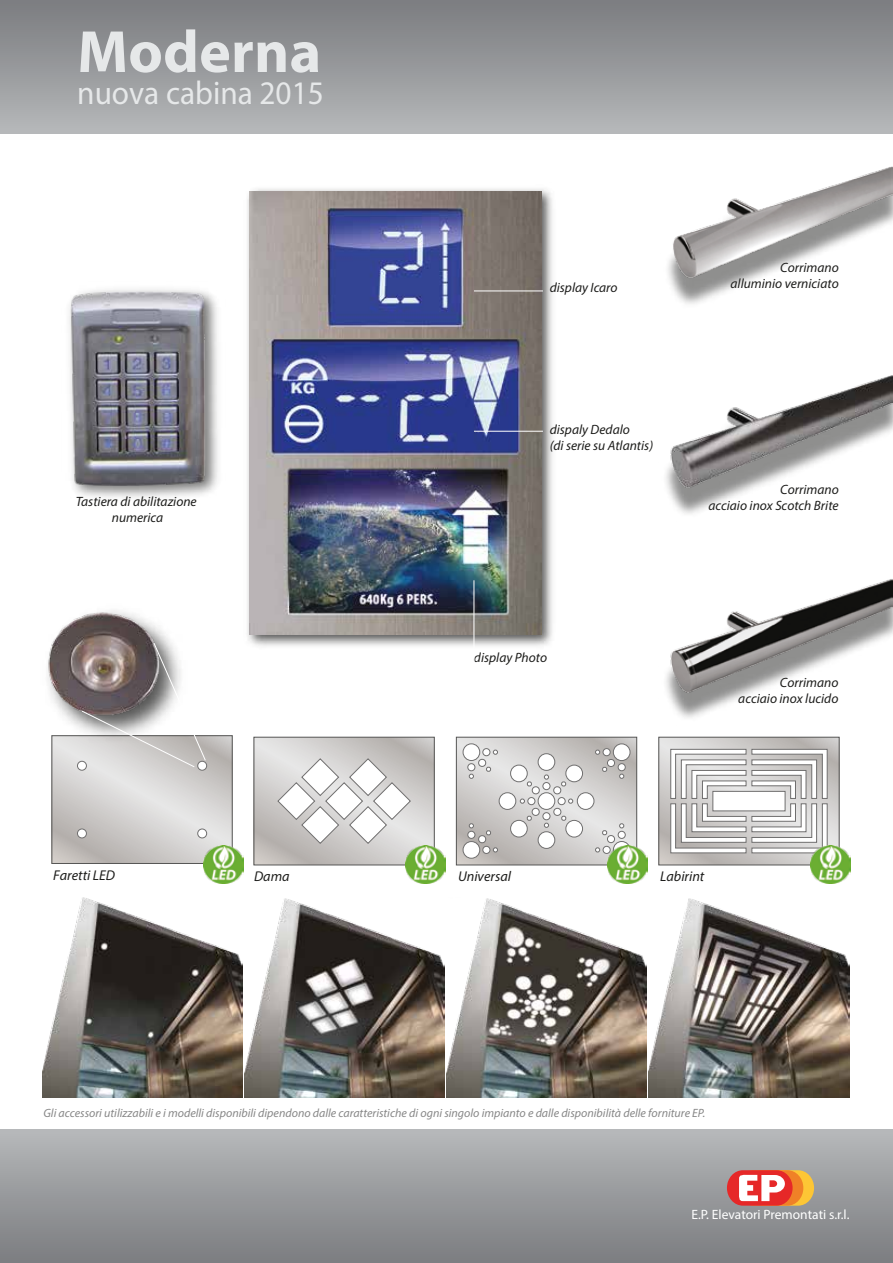
<style>
.page{position:relative;width:893px;height:1263px;background:#fff}
.page>*{position:absolute;margin:0;border:0;box-sizing:border-box;transform-origin:0 0}
.t1{font:700 60px "Myriad Pro";letter-spacing:.005em;color:#e6e8e9}
.t2{font:33px "Myriad Pro";color:#e6e8e9;scale:.95 1}
.t3{font:italic 14.25px "Myriad Pro";color:#1d1d1b}
.t4{font:italic 13.5px/16.2px "Myriad Pro";color:#1d1d1b;text-align:right}
.t5{font:13.5px "Myriad Pro";color:#fff}
.t6{font:italic 12px "Myriad Pro";color:#878787}
</style>
<div class="page">
<div style="left:0;top:1129px;width:893px;height:134px;background:linear-gradient(to bottom,#b6b8ba,#7b7d80)"></div>
<svg style="left:41px;top:133px;width:153px;height:1px"></svg>
<div style="left:0;top:0;width:893px;height:133px;background:linear-gradient(to bottom,#7a7b7f,#b5b7b9)"></div>
<img style="left:74px;top:289px;width:144px;height:209px">
<img style="left:69px;top:292px;width:139px;height:195px">
<img style="left:247px;top:189px;width:306px;height:457px">
<img style="left:250px;top:191px;width:291px;height:443px">
<hr style="left:474px;top:291px;width:69px;height:1px;background:#fff">
<hr style="left:474px;top:431px;width:69px;height:1px;background:#fff">
<hr style="left:474px;top:580px;width:1px;height:85px;background:#fff">
<svg style="left:458px;top:739px;width:177px;height:124px;background:#cdcac9"></svg>
<div style="left:456px;top:737px;width:181px;height:128px;border:1px solid #575756"></div>
<div style="left:463px;top:744px;width:17px;height:16px;background:#fff;border-radius:50%"></div>
<div style="left:463px;top:744px;width:17px;height:17px;border:1px solid #706f6f;border-radius:50%"></div>
<div style="left:483px;top:748px;width:7px;height:8px;border:1px solid #706f6f;border-radius:50%"></div>
<div style="left:468px;top:764px;width:7px;height:7px;border:1px solid #706f6f;border-radius:50%"></div>
<svg style="left:469px;top:750px;width:29px;height:28px"></svg>
<div style="left:613px;top:744px;width:17px;height:16px;background:#fff;border-radius:50%"></div>
<div style="left:613px;top:744px;width:17px;height:17px;border:1px solid #706f6f;border-radius:50%"></div>
<div style="left:618px;top:763px;width:7px;height:8px;border:1px solid #706f6f;border-radius:50%"></div>
<div style="left:603px;top:748px;width:7px;height:8px;border:1px solid #706f6f;border-radius:50%"></div>
<svg style="left:595px;top:750px;width:29px;height:28px"></svg>
<div style="left:463px;top:841px;width:17px;height:17px;background:#fff;border-radius:50%"></div>
<div style="left:463px;top:841px;width:17px;height:17px;border:1px solid #706f6f;border-radius:50%"></div>
<div style="left:483px;top:846px;width:7px;height:7px;border:1px solid #706f6f;border-radius:50%"></div>
<div style="left:468px;top:831px;width:7px;height:7px;border:1px solid #706f6f;border-radius:50%"></div>
<svg style="left:469px;top:824px;width:29px;height:28px"></svg>
<div style="left:613px;top:841px;width:17px;height:17px;border:1px solid #706f6f;border-radius:50%"></div>
<div style="left:618px;top:831px;width:7px;height:7px;border:1px solid #706f6f;border-radius:50%"></div>
<div style="left:603px;top:846px;width:7px;height:7px;border:1px solid #706f6f;border-radius:50%"></div>
<svg style="left:595px;top:824px;width:29px;height:28px"></svg>
<div style="left:577px;top:793px;width:17px;height:16px;background:#fff;border-radius:50%"></div>
<div style="left:577px;top:793px;width:17px;height:16px;border:1px solid #706f6f;border-radius:50%"></div>
<div style="left:499px;top:793px;width:17px;height:16px;background:#fff;border-radius:50%"></div>
<div style="left:499px;top:793px;width:17px;height:16px;border:1px solid #706f6f;border-radius:50%"></div>
<div style="left:538px;top:754px;width:17px;height:16px;background:#fff;border-radius:50%"></div>
<div style="left:538px;top:754px;width:17px;height:16px;border:1px solid #706f6f;border-radius:50%"></div>
<div style="left:538px;top:832px;width:17px;height:16px;background:#fff;border-radius:50%"></div>
<div style="left:538px;top:832px;width:17px;height:16px;border:1px solid #706f6f;border-radius:50%"></div>
<div style="left:566px;top:820px;width:17px;height:17px;background:#fff;border-radius:50%"></div>
<div style="left:566px;top:820px;width:17px;height:17px;border:1px solid #706f6f;border-radius:50%"></div>
<div style="left:511px;top:765px;width:16px;height:17px;background:#fff;border-radius:50%"></div>
<div style="left:510px;top:765px;width:17px;height:17px;border:1px solid #706f6f;border-radius:50%"></div>
<div style="left:566px;top:765px;width:17px;height:17px;background:#fff;border-radius:50%"></div>
<div style="left:566px;top:765px;width:17px;height:17px;border:1px solid #706f6f;border-radius:50%"></div>
<div style="left:511px;top:820px;width:16px;height:17px;background:#fff;border-radius:50%"></div>
<div style="left:510px;top:820px;width:17px;height:17px;border:1px solid #706f6f;border-radius:50%"></div>
<svg style="left:520px;top:775px;width:53px;height:52px"></svg>
<svg style="left:256px;top:739px;width:176px;height:124px;background:#cbc8c6"></svg>
<div style="left:254px;top:737px;width:180px;height:128px;border:1px solid #575756"></div>
<svg style="left:278px;top:759px;width:132px;height:84px"></svg>
<svg style="left:661px;top:739px;width:176px;height:124px;background:#c6c3c1"></svg>
<div style="left:659px;top:737px;width:180px;height:128px;border:1px solid #575756"></div>
<svg style="left:752px;top:749px;width:75px;height:49px"></svg>
<svg style="left:671px;top:749px;width:75px;height:49px"></svg>
<svg style="left:752px;top:804px;width:75px;height:49px"></svg>
<svg style="left:671px;top:804px;width:75px;height:49px"></svg>
<div style="left:713px;top:791px;width:72px;height:20px;background:#fff;border:1px solid #706f6f"></div>
<img style="left:244px;top:898px;width:200px;height:199px">
<img style="left:446px;top:898px;width:201px;height:199px">
<img style="left:649px;top:898px;width:200px;height:199px">
<img style="left:677px;top:587px;width:216px;height:131px">
<img style="left:666px;top:579px;width:226px;height:132px">
<img style="left:677px;top:383px;width:216px;height:131px">
<img style="left:666px;top:375px;width:226px;height:132px">
<img style="left:666px;top:166px;width:226px;height:132px">
<svg style="left:54px;top:738px;width:176px;height:123px;background:#d1cfce"></svg>
<div style="left:77px;top:761px;width:9px;height:9px;background:#fff;border-radius:50%"></div>
<div style="left:77px;top:761px;width:9px;height:9px;border:1px solid #706f6f;border-radius:50%"></div>
<div style="left:77px;top:829px;width:9px;height:9px;background:#fff;border-radius:50%"></div>
<div style="left:77px;top:829px;width:9px;height:9px;border:1px solid #706f6f;border-radius:50%"></div>
<div style="left:198px;top:761px;width:9px;height:9px;border:1px solid #706f6f;border-radius:50%"></div>
<div style="left:198px;top:829px;width:9px;height:9px;background:#fff;border-radius:50%"></div>
<div style="left:198px;top:829px;width:9px;height:9px;border:1px solid #706f6f;border-radius:50%"></div>
<img style="left:42px;top:897px;width:200px;height:200px">
<img style="left:51px;top:610px;width:119px;height:138px">
<img style="left:47px;top:611px;width:115px;height:108px">
<svg style="left:81px;top:642px;width:125px;height:126px"></svg>
<div style="left:748px;top:1170px;width:66px;height:36px;background:#fdc635;border-radius:17px"></div>
<div style="left:738px;top:1170px;width:65px;height:36px;background:#f08127;border-radius:17px"></div>
<div style="left:727px;top:1170px;width:66px;height:36px;background:#e62828;border-radius:17px"></div>
<svg style="left:739px;top:1174px;width:46px;height:27px"></svg>
<img style="left:203px;top:845px;width:40px;height:38px">
<img style="left:406px;top:845px;width:40px;height:38px">
<img style="left:608px;top:845px;width:40px;height:38px">
<img style="left:810px;top:845px;width:40px;height:38px">
<h1 class="t1" style="left:77px;top:13px;width:245px">Moderna</h1>
<h2 class="t2" style="left:77px;top:72px;width:261px">nuova cabina 2015</h2>
<p class="t4" style="left:76px;top:493px;width:122px;text-align:center">Tastiera di abilitazione numerica</p>
<p class="t4" style="left:550px;top:280px;width:69px">display Icaro</p>
<p class="t4" style="left:550px;top:421px;width:105px;text-align:left">dispaly Dedalo<br>(di serie su Atlantis)</p>
<p class="t4" style="left:731px;top:259px;width:110px">Corrimano alluminio verniciato</p>
<p class="t4" style="left:708px;top:481px;width:132px">Corrimano<br>acciaio inox Scotch Brite</p>
<p class="t4" style="left:474px;top:649px;width:75px">display Photo</p>
<p class="t4" style="left:738px;top:674px;width:102px">Corrimano acciaio inox lucido</p>
<p class="t3" style="left:53px;top:866px;width:63px">Faretti LED</p>
<p class="t3" style="left:254px;top:867px;width:37px">Dama</p>
<p class="t3" style="left:458px;top:867px;width:55px">Universal</p>
<p class="t3" style="left:660px;top:867px;width:46px">Labirint</p>
<p class="t6" style="left:43px;top:1106px;width:663px">Gli accessori utilizzabili e i modelli disponibili dipendono dalle caratteristiche di ogni singolo impianto e dalle disponibilità delle forniture EP.</p>
<p class="t5" style="left:691px;top:1206px;width:159px">E.P. Elevatori Premontati s.r.l.</p>
</div>
